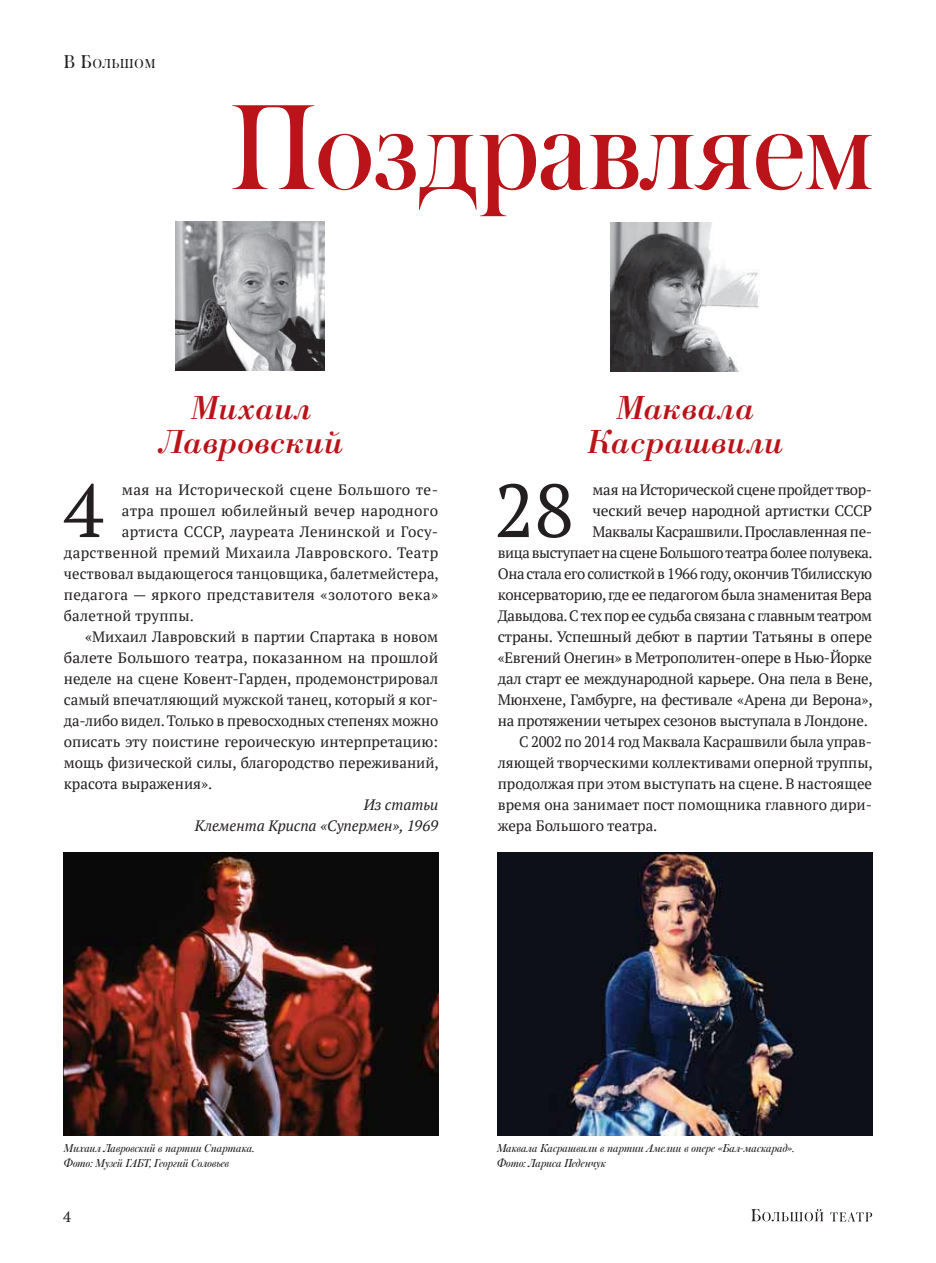
<style>
.page{position:relative;width:936px;height:1263px;background:#fff}
.page>*{position:absolute;margin:0;border:0;box-sizing:border-box;transform-origin:0 0}
.t1{font:127.5px "Austin Cyr";color:#ba1319}
.t2{font:75px "PT Serif";color:#231f20}
.t3{font:italic 34.5px/34.5px "Borjomi C";color:#ba1319;text-align:center}
.t4{font:15px "PT Serif";letter-spacing:-.005em;color:#231f20}
.t5{font:15px "PT Serif";letter-spacing:.02em;color:#231f20}
.t6{font:15px "PT Serif";letter-spacing:-.025em;color:#231f20}
.t7{font:15px "PT Serif";letter-spacing:-.03em;color:#231f20}
.t8{font:15px "PT Serif";letter-spacing:-.005em;color:#231f20;scale:1.04 1}
.t9{font:italic 15px/21px "PT Serif";color:#231f20;text-align:right}
.t10{font:15px "PT Serif";letter-spacing:.025em;color:#231f20}
.t11{font:13.65px "Austin Cyr";letter-spacing:.07em;color:#231f20}
.t12{font:italic 12px/15px "Austin Cyr";color:#231f20}
.s1{font-size:19.5px}
</style>
<div class="page">
<img style="left:175px;top:222px;width:149px;height:148px">
<img style="left:497px;top:852px;width:375px;height:283px">
<img style="left:610px;top:223px;width:149px;height:149px">
<img style="left:64px;top:852px;width:374px;height:283px">
<svg style="left:751px;top:1209px;width:72px;height:12px"></svg>
<svg style="left:830px;top:1212px;width:42px;height:9px"></svg>
<p class="t11" style="left:64px;top:58px;width:93px"><span class="s1">В Б</span>ОЛЬШОМ</p>
<h1 class="t1" style="left:231px;top:98px;width:644px">Поздравляем</h1>
<h3 class="t3" style="left:159px;top:393px;width:185px">Михаил<br>Лавровский</h3>
<h3 class="t3" style="left:587px;top:393px;width:197px">Маквала<br>Касрашвили</h3>
<h2 class="t2" style="left:63px;top:461px;width:41px">4</h2>
<p class="t10" style="left:122px;top:480px;width:318px">мая на Исторической сцене Большого те-</p>
<p class="t5" style="left:122px;top:501px;width:318px">атра прошел юбилейный вечер народного</p>
<p class="t5" style="left:122px;top:522px;width:318px">артиста СССР, лауреата Ленинской и Госу-</p>
<p class="t5" style="left:64px;top:543px;width:376px">дарственной премий Михаила Лавровского. Театр</p>
<p class="t4" style="left:64px;top:564px;width:376px">чествовал выдающегося танцовщика, балетмейстера,</p>
<p class="t5" style="left:64px;top:585px;width:376px">педагога — яркого представителя «золотого века»</p>
<p class="t5" style="left:64px;top:606px;width:132px">балетной труппы.</p>
<p class="t4" style="left:85px;top:627px;width:354px">«Михаил Лавровский в партии Спартака в новом</p>
<p class="t8" style="left:64px;top:648px;width:361px">балете Большого театра, показанном на прошлой</p>
<p class="t4" style="left:64px;top:669px;width:376px">неделе на сцене Ковент-Гарден, продемонстрировал</p>
<p class="t4" style="left:64px;top:690px;width:376px">самый впечатляющий мужской танец, который я ког-</p>
<p class="t4" style="left:64px;top:711px;width:376px">да-либо видел. Только в превосходных степенях можно</p>
<p class="t4" style="left:64px;top:732px;width:376px">описать эту поистине героическую интерпретацию:</p>
<p class="t4" style="left:64px;top:753px;width:376px">мощь физической силы, благородство переживаний,</p>
<p class="t4" style="left:64px;top:774px;width:150px">красота выражения».</p>
<p class="t9" style="left:195px;top:794px;width:245px">Из статьи<br>Клемента Криспа «Супермен», 1969</p>
<h2 class="t2" style="left:494px;top:461px;width:81px">28</h2>
<p class="t6" style="left:592px;top:480px;width:281px">мая на Исторической сцене пройдеттвор-</p>
<p class="t4" style="left:592px;top:501px;width:281px">ческий вечер народной артистки СССР</p>
<p class="t6" style="left:592px;top:522px;width:281px">Маквалы Касрашвили. Прославленная пе-</p>
<p class="t7" style="left:497px;top:543px;width:376px">вица выступаетна сцене Большоготеатра более полувека.</p>
<p class="t6" style="left:497px;top:564px;width:376px">Она стала его солисткой в 1966 году, окончив Тбилисскую</p>
<p class="t4" style="left:497px;top:585px;width:376px">консерваторию, где ее педагогом была знаменитая Вера</p>
<p class="t6" style="left:497px;top:606px;width:376px">Давыдова. С тех пор ее судьба связана с главнымтеатром</p>
<p class="t4" style="left:497px;top:627px;width:376px">страны. Успешный дебют в партии Татьяны в опере</p>
<p class="t4" style="left:497px;top:648px;width:376px">«Евгений Онегин» в Метрополитен-опере в Нью-Йорке</p>
<p class="t4" style="left:497px;top:669px;width:376px">дал старт ее международной карьере. Она пела в Вене,</p>
<p class="t4" style="left:497px;top:690px;width:376px">Мюнхене, Гамбурге, на фестивале «Арена ди Верона»,</p>
<p class="t4" style="left:497px;top:711px;width:371px">на протяжении четырех сезонов выступала в Лондоне.</p>
<p class="t4" style="left:519px;top:732px;width:354px">С 2002 по 2014 год Маквала Касрашвили была управ-</p>
<p class="t4" style="left:497px;top:753px;width:376px">ляющей творческими коллективами оперной труппы,</p>
<p class="t4" style="left:497px;top:774px;width:376px">продолжая при этом выступать на сцене. В настоящее</p>
<p class="t4" style="left:497px;top:795px;width:376px">время она занимает пост помощника главного дири-</p>
<p class="t4" style="left:497px;top:816px;width:161px">жера Большого театра.</p>
<p class="t12" style="left:64px;top:1141px;width:192px">Михаил Лавровский в партии Спартака.<br>Фото: Музей ГАБТ, Георгий Соловьев</p>
<p class="t12" style="left:497px;top:1141px;width:299px">Маквала Касрашвили в партии Амелии в опере «Бал-маскарад».<br>Фото: Лариса Педенчук</p>
<p class="t4" style="left:63px;top:1207px;width:9px">4</p>
</div>
